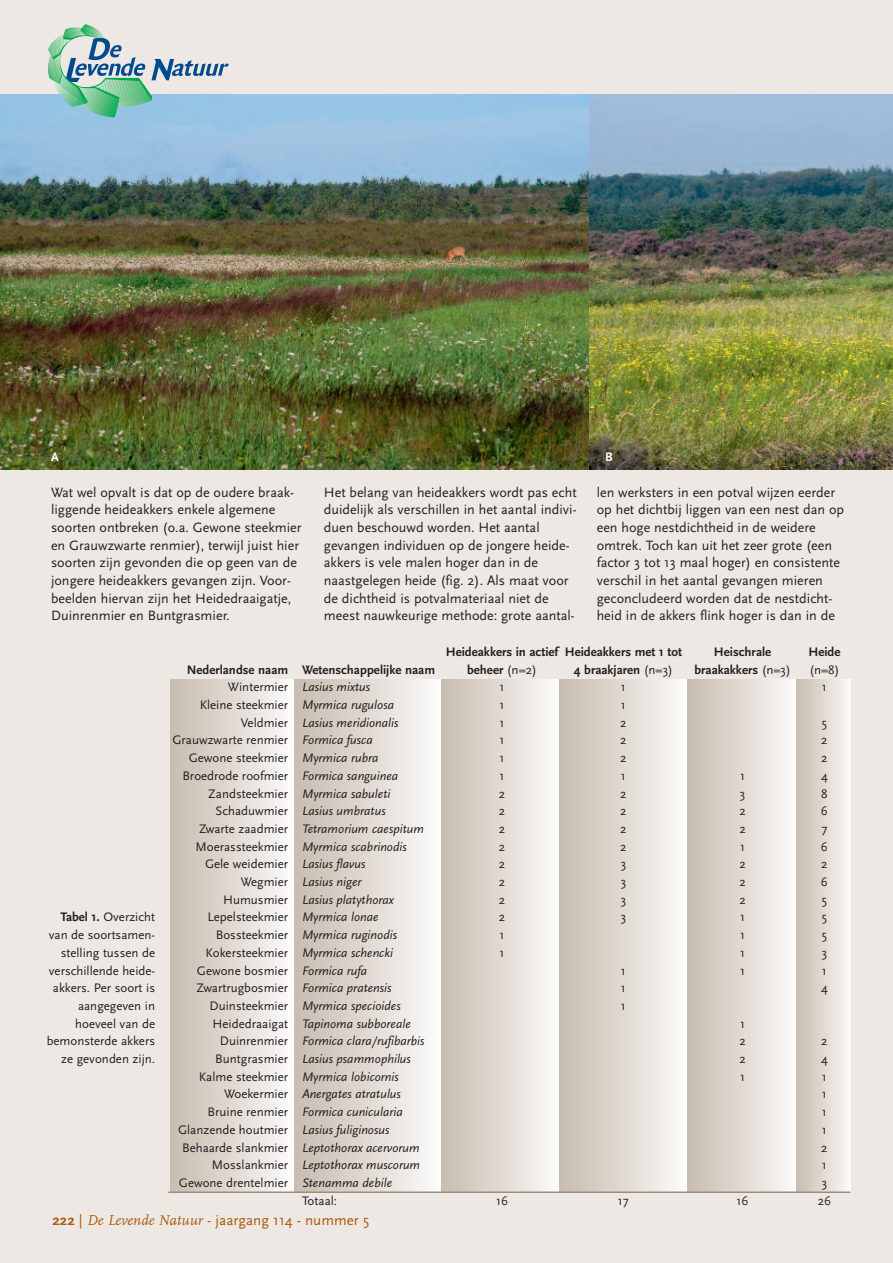
<style>
.page{position:relative;width:893px;height:1263px;background:#ede8e4}
.page>*{position:absolute;margin:0;border:0;box-sizing:border-box;transform-origin:0 0}
.t1{font:15px "Scala Sans";color:#ac5a0e}
.t2{font:14.1px/17.7px "Scala Sans";color:#231f20}
.t3{font:12.9px/17.7px "Scala Sans";color:#231f20;text-align:justify}
.t4{font:italic 12.9px/17.7px "Scala Sans";color:#231f20}
.t5{font:700 12.9px/17.7px "Scala Sans";color:#231f20;text-align:center}
.t6{font:700 12.9px "Scala Sans";color:#fff}
.s1{font-weight:700}
.s2{font-family:"FF Scala";font-style:italic}
.s3{font-weight:400}
</style>
<div class="page">
<img style="left:0;top:95px;width:893px;height:374px">
<svg style="left:46px;top:24px;width:183px;height:93px"></svg>
<div style="left:170px;top:679px;width:125px;height:513px;background:linear-gradient(to right,#c8bbae,#fbfbfa)"></div>
<div style="left:295px;top:679px;width:146px;height:513px;background:linear-gradient(to right,#c8bbae,#fbfbf9)"></div>
<div style="left:441px;top:679px;width:119px;height:513px;background:linear-gradient(to right,#c8bbae,#fbfbfa)"></div>
<div style="left:560px;top:679px;width:127px;height:513px;background:linear-gradient(to right,#c8bbae,#fbfbf9)"></div>
<div style="left:687px;top:679px;width:110px;height:513px;background:linear-gradient(to right,#c7bbae,#fbfaf9)"></div>
<div style="left:797px;top:679px;width:53px;height:513px;background:linear-gradient(to right,#c9bcb0,#f9f8f7)"></div>
<hr style="left:168px;top:1191px;width:682px;height:2px;background:#9f8d7b">
<p class="t6" style="left:51px;top:449px;width:9px">A</p>
<p class="t6" style="left:605px;top:449px;width:9px">B</p>
<p class="t2" style="left:51px;top:483px;width:252px">Wat wel opvalt is dat op de oudere braak&shy;liggende heideakkers enkele algemene soorten ontbreken (o.a. Gewone steekmier en Grauwzwarte renmier), terwijl juist hier soorten zijn gevonden die op geen van de jongere heideakkers gevangen zijn. Voor&shy;beelden hiervan zijn het Heidedraaigatje, Duinrenmier en Buntgrasmier.</p>
<p class="t2" style="left:324px;top:483px;width:254px">Het belang van heideakkers wordt pas echt duidelijk als verschillen in het aantal indivi&shy;duen beschouwd worden. Het aantal gevangen individuen op de jongere heide&shy;akkers is vele malen hoger dan in de naastgelegen heide (fig. 2). Als maat voor de dichtheid is potvalmateriaal niet de meest nauwkeurige methode: grote aantal-</p>
<p class="t2" style="left:597px;top:483px;width:249px">len werksters in een potval wijzen eerder op het dichtbij liggen van een nest dan op een hoge nestdichtheid in de weidere omtrek. Toch kan uit het zeer grote (een factor 3 tot 13 maal hoger) en consistente verschil in het aantal gevangen mieren geconcludeerd worden dat de nestdicht&shy;heid in de akkers flink hoger is dan in de</p>
<p class="t3" style="left:47px;top:908px;width:110px;text-align:right"><span class="s1">Tabel 1.</span> Overzicht van de soortsamen&shy;stelling tussen de verschillende heide&shy;akkers. Per soort is aangegeven in hoeveel van de bemonsterde akkers ze gevonden zijn.</p>
<p class="t5" style="left:187px;top:660px;width:103px">Nederlandse naam</p>
<p class="t3" style="left:172px;top:678px;width:117px;text-align:right">Wintermier<br>Kleine steekmier<br>Veldmier<br>Grauwzwarte renmier<br>Gewone steekmier<br>Broedrode roofmier<br>Zandsteekmier<br>Schaduwmier<br>Zwarte zaadmier<br>Moerassteekmier<br>Gele weidemier<br>Wegmier<br>Humusmier<br>Lepelsteekmier<br>Bossteekmier<br>Kokersteekmier<br>Gewone bosmier<br>Zwartrugbosmier<br>Duinsteekmier<br>Heidedraaigat<br>Duinrenmier<br>Buntgrasmier<br>Kalme steekmier<br>Woekermier<br>Bruine renmier<br>Glanzende houtmier<br>Behaarde slankmier<br>Mosslankmier<br>Gewone drentelmier</p>
<p class="t5" style="left:302px;top:660px;width:135px">Wetenschappelijke naam</p>
<p class="t4" style="left:302px;top:678px;width:124px">Lasius mixtus<br>Myrmica rugulosa<br>Lasius meridionalis<br>Formica fusca<br>Myrmica rubra<br>Formica sanguinea<br>Myrmica sabuleti<br>Lasius umbratus<br>Tetramorium caespitum<br>Myrmica scabrinodis<br>Lasius flavus<br>Lasius niger<br>Lasius platythorax<br>Myrmica lonae<br>Myrmica ruginodis<br>Myrmica schencki<br>Formica rufa<br>Formica pratensis<br>Myrmica specioides<br>Tapinoma subboreale<br>Formica clara/rufibarbis<br>Lasius psammophilus<br>Myrmica lobicornis<br>Anergates atratulus<br>Formica cunicularia<br>Lasius fuliginosus<br>Leptothorax acervorum<br>Leptothorax muscorum<br>Stenamma debile</p>
<p class="t3" style="left:302px;top:1191px;width:37px">Totaal:</p>
<p class="t1" style="left:53px;top:1211px;width:318px"><span class="s1">222</span> | <span class="s2">De Levende Natuur</span> - jaargang 114 - nummer 5</p>
<p class="t5" style="left:446px;top:643px;width:114px">Heideakkers in actief beheer <span class="s3">(n=2)<br>1<br>1<br>1<br>1<br>1<br>1<br>2<br>2<br>2<br>2<br>2<br>2<br>2<br>2<br>1<br>1</span></p>
<p class="t5" style="left:565px;top:643px;width:119px">Heideakkers met 1 tot<br>4 braakjaren <span class="s3">(n=3)<br>1<br>1<br>2<br>2<br>2<br>1<br>2<br>2<br>2<br>2<br>3<br>3<br>3<br>3</span></p>
<p class="t3" style="left:496px;top:1191px;width:14px">16</p>
<p class="t3" style="left:621px;top:961px;width:7px">1<br>1<br>1</p>
<p class="t3" style="left:618px;top:1191px;width:13px">17</p>
<p class="t5" style="left:694px;top:643px;width:98px">Heischrale braakakkers <span class="s3">(n=3)</span></p>
<p class="t3" style="left:739px;top:766px;width:8px">1<br>3<br>2<br>2<br>1<br>2<br>2<br>2<br>1<br>1<br>1<br>1</p>
<p class="t3" style="left:739px;top:1014px;width:8px">1<br>2<br>2<br>1</p>
<p class="t3" style="left:737px;top:1191px;width:14px">16</p>
<p class="t5" style="left:808px;top:643px;width:34px">Heide</p>
<p class="t3" style="left:809px;top:660px;width:31px;text-align:center">(n=8)<br>1</p>
<p class="t3" style="left:821px;top:713px;width:9px">5<br>2<br>2<br>4<br>8<br>6<br>7<br>6<br>2<br>6<br>5<br>5<br>5<br>3<br>1<br>4</p>
<p class="t3" style="left:818px;top:1032px;width:15px;text-align:center">2<br>4<br>1<br>1<br>1<br>1<br>2<br>1<br>3<br>26</p>
</div>
